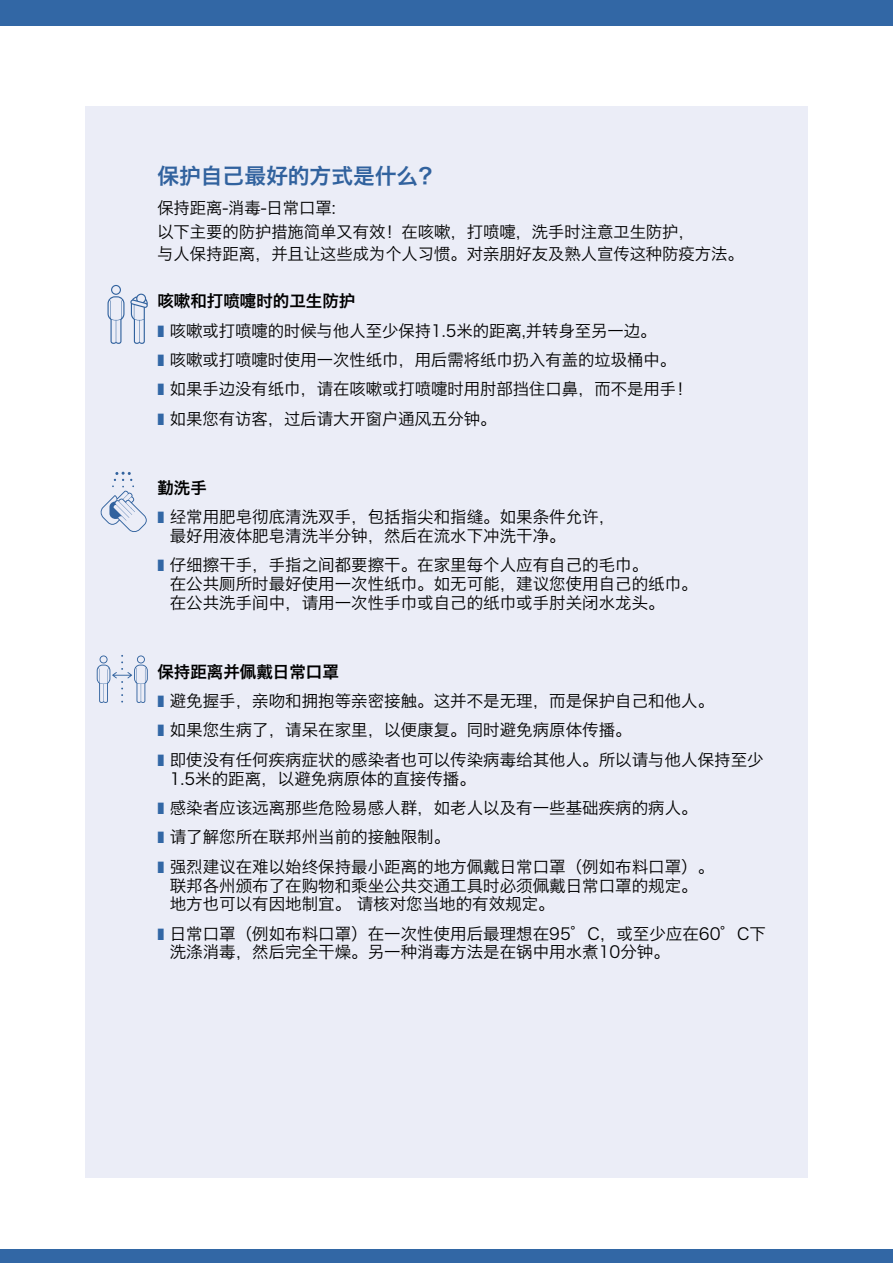
<style>
.page{position:relative;width:893px;height:1263px;background:#fff}
.page>*{position:absolute;margin:0;border:0;box-sizing:border-box;transform-origin:0 0}
.Head_1{font:21.75px "Hiragino Sans GB W6";color:#31629e}
.Fließ_10_aufzählung{font:16.5px/18.8px "Hiragino Sans GB W3";color:#000}
.Fließ_11{font:16.5px/21.8px "Hiragino Sans GB W3";letter-spacing:-.005em;color:#000}
.Head_2{font:16.5px "Hiragino Sans GB W6";color:#000}
.s1{color:#3267a5}
</style>
<div class="page">
<div style="left:0;top:0;width:893px;height:26px;background:#3267a5"></div>
<div style="left:0;top:1249px;width:893px;height:14px;background:#3267a5"></div>
<div style="left:85px;top:106px;width:723px;height:1072px;background:#ebedf7"></div>
<svg style="left:100px;top:472px;width:47px;height:60px"></svg>
<svg style="left:130px;top:294px;width:18px;height:50px"></svg>
<svg style="left:108px;top:285px;width:16px;height:59px"></svg>
<svg style="left:97px;top:655px;width:51px;height:48px"></svg>
<h2 class="Head_1" style="left:157px;top:161px;width:284px">保护自己最好的方式是什么？</h2>
<p class="Fließ_11" style="left:157px;top:197px;width:180px">保持距离-消毒-日常口罩:</p>
<p class="Fließ_11" style="left:157px;top:221px;width:588px">以下主要的防护措施简单又有效！在咳嗽，打喷嚏，洗手时注意卫生防护，<br>与人保持距离，并且让这些成为个人习惯。对亲朋好友及熟人宣传这种防疫方法。</p>
<h3 class="Head_2" style="left:157px;top:290px;width:200px">咳嗽和打喷嚏时的卫生防护</h3>
<p class="Fließ_10_aufzählung" style="left:157px;top:321px;width:501px"><span class="s1">❚</span> 咳嗽或打喷嚏的时候与他人至少保持1.5米的距离,并转身至另一边。</p>
<p class="Fließ_10_aufzählung" style="left:157px;top:350px;width:520px"><span class="s1">❚</span> 咳嗽或打喷嚏时使用一次性纸巾，用后需将纸巾扔入有盖的垃圾桶中。</p>
<p class="Fließ_10_aufzählung" style="left:157px;top:379px;width:537px"><span class="s1">❚</span> 如果手边没有纸巾，请在咳嗽或打喷嚏时用肘部挡住口鼻，而不是用手！</p>
<p class="Fließ_10_aufzählung" style="left:157px;top:409px;width:341px"><span class="s1">❚</span> 如果您有访客，过后请大开窗户通风五分钟。</p>
<h3 class="Head_2" style="left:157px;top:477px;width:51px">勤洗手</h3>
<p class="Fließ_10_aufzählung" style="left:170px;top:507px;width:447px;text-indent:-12px"><span class="s1">❚</span> 经常用肥皂彻底清洗双手，包括指尖和指缝。如果条件允许，最好用液体肥皂清洗半分钟，然后在流水下冲洗干净。</p>
<p class="Fließ_10_aufzählung" style="left:170px;top:555px;width:529px;text-indent:-12px"><span class="s1">❚</span> 仔细擦干手，手指之间都要擦干。在家里每个人应有自己的毛巾。<br>在公共厕所时最好使用一次性纸巾。如无可能，建议您使用自己的纸巾。在公共洗手间中，请用一次性手巾或自己的纸巾或手肘关闭水龙头。</p>
<h3 class="Head_2" style="left:157px;top:661px;width:183px">保持距离并佩戴日常口罩</h3>
<p class="Fließ_10_aufzählung" style="left:157px;top:691px;width:558px"><span class="s1">❚</span> 避免握手，亲吻和拥抱等亲密接触。这并不是无理，而是保护自己和他人。</p>
<p class="Fließ_10_aufzählung" style="left:157px;top:721px;width:476px"><span class="s1">❚</span> 如果您生病了，请呆在家里，以便康复。同时避免病原体传播。</p>
<p class="Fließ_10_aufzählung" style="left:170px;top:750px;width:596px;text-indent:-12px"><span class="s1">❚</span> 即使没有任何疾病症状的感染者也可以传染病毒给其他人。所以请与他人保持至少<br>1.5米的距离，以避免病原体的直接传播。</p>
<p class="Fließ_10_aufzählung" style="left:157px;top:798px;width:542px"><span class="s1">❚</span> 感染者应该远离那些危险易感人群，如老人以及有一些基础疾病的病人。</p>
<p class="Fließ_10_aufzählung" style="left:157px;top:827px;width:294px"><span class="s1">❚</span> 请了解您所在联邦州当前的接触限制。</p>
<p class="Fließ_10_aufzählung" style="left:170px;top:857px;width:546px;text-indent:-12px"><span class="s1">❚</span> 强烈建议在难以始终保持最小距离的地方佩戴日常口罩（例如布料口罩）。联邦各州颁布了在购物和乘坐公共交通工具时必须佩戴日常口罩的规定。地方也可以有因地制宜。 请核对您当地的有效规定。</p>
<p class="Fließ_10_aufzählung" style="left:170px;top:924px;width:598px;text-indent:-12px"><span class="s1">❚</span> 日常口罩（例如布料口罩）在一次性使用后最理想在95°C，或至少应在60°C下洗涤消毒，然后完全干燥。另一种消毒方法是在锅中用水煮10分钟。</p>
</div>
